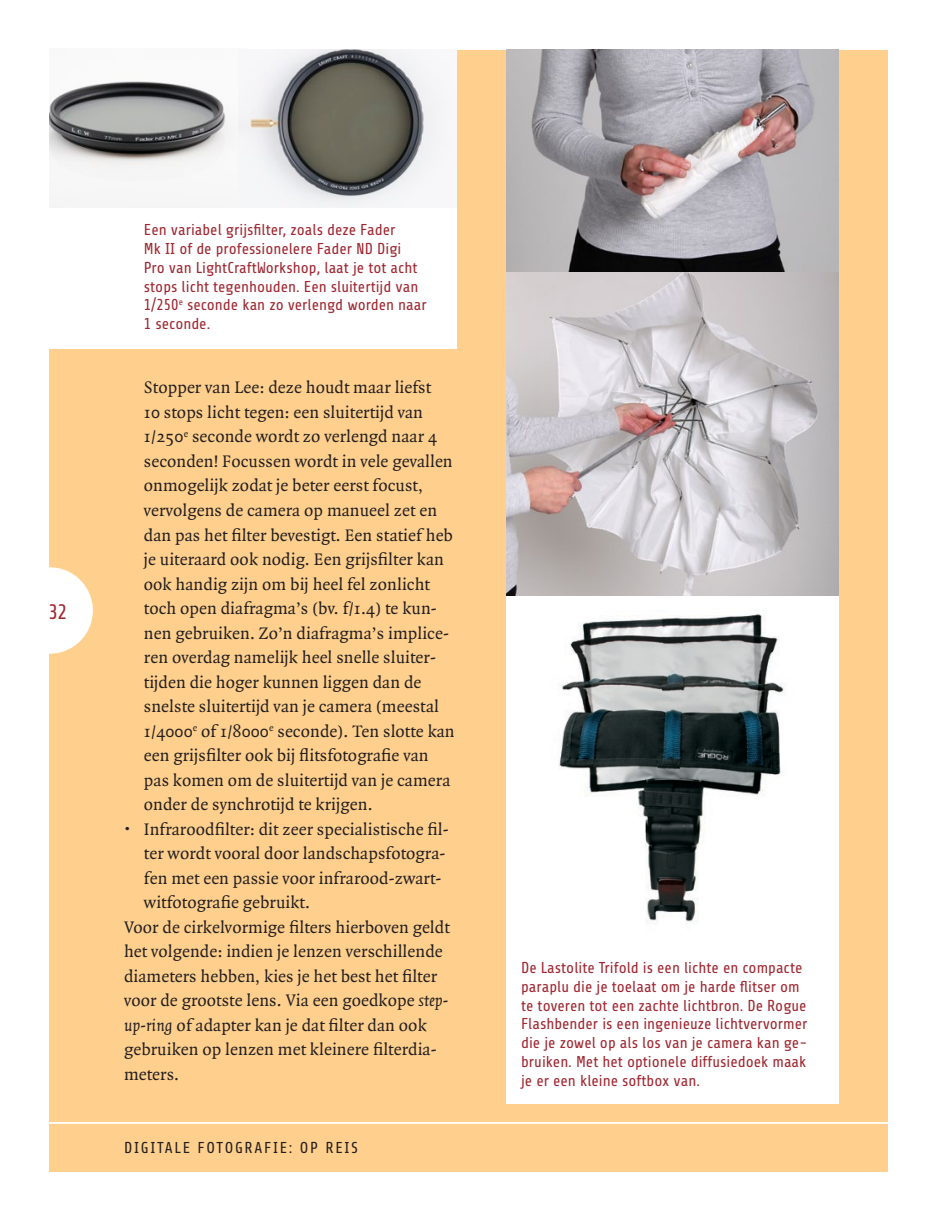
<style>
.page{position:relative;width:938px;height:1221px;background:#fff}
.page>*{position:absolute;margin:0;border:0;box-sizing:border-box;transform-origin:0 0}
.t1{font:21px "Share";color:#9f2832}
.t2{font:17.85px "Quadraat";letter-spacing:.005em;color:#231f20}
.t3{font:15.75px/18.9px "Share";color:#9f2832}
.t4{font:15.75px "Share";letter-spacing:.11em;color:#231f20}
.s1{font-style:italic}
</style>
<div class="page">
<div style="left:50px;top:50px;width:838px;height:1121px;background:#fecf8d"></div>
<div style="left:6px;top:567px;width:87px;height:86px;background:#fff;border-radius:50%"></div>
<hr style="left:0;top:1121px;width:925px;height:2px;background:#fff">
<div style="left:36px;top:206px;width:420px;height:143px;background:#fff"></div>
<div style="left:506px;top:595px;width:332px;height:362px;background:#fff"></div>
<img style="left:551px;top:595px;width:242px;height:329px">
<img style="left:506px;top:271px;width:332px;height:324px">
<div style="left:506px;top:939px;width:332px;height:165px;background:#fff"></div>
<img style="left:506px;top:50px;width:332px;height:221px">
<img style="left:50px;top:50px;width:188px;height:158px">
<img style="left:238px;top:50px;width:218px;height:158px">
<p class="t1" style="left:49px;top:600px;width:20px">32</p>
<p class="t3" style="left:144px;top:220px;width:284px">Een variabel grijsfilter, zoals deze Fader<br>Mk II of de professionelere Fader ND Digi<br>Pro van LightCraftWorkshop, laat je tot acht stops licht tegenhouden. Een sluitertijd van 1/250<sup>e</sup> seconde kan zo verlengd worden naar 1 seconde.</p>
<p class="t2" style="left:144px;top:378px;width:289px">Stopper van Lee: deze houdt maar liefst</p>
<p class="t2" style="left:144px;top:403px;width:281px">10 stops licht tegen: een sluitertijd van</p>
<p class="t2" style="left:144px;top:427px;width:294px">1/250<sup>e</sup> seconde wordt zo verlengd naar 4</p>
<p class="t2" style="left:144px;top:452px;width:310px">seconden! Focussen wordt in vele gevallen</p>
<p class="t2" style="left:144px;top:476px;width:280px">onmogelijk zodat je beter eerst focust,</p>
<p class="t2" style="left:144px;top:501px;width:295px">vervolgens de camera op manueel zet en</p>
<p class="t2" style="left:144px;top:525px;width:310px">dan pas het filter bevestigt. Een statief heb</p>
<p class="t2" style="left:144px;top:550px;width:301px">je uiteraard ook nodig. Een grijsfilter kan</p>
<p class="t2" style="left:144px;top:574px;width:287px">ook handig zijn om bij heel fel zonlicht</p>
<p class="t2" style="left:144px;top:599px;width:294px">toch open diafragma’s (bv. f/1.4) te kun-</p>
<p class="t2" style="left:144px;top:623px;width:306px">nen gebruiken. Zo’n diafragma’s implice-</p>
<p class="t2" style="left:144px;top:648px;width:293px">ren overdag namelijk heel snelle sluiter-</p>
<p class="t2" style="left:144px;top:672px;width:279px">tijden die hoger kunnen liggen dan de</p>
<p class="t2" style="left:144px;top:697px;width:297px">snelste sluitertijd van je camera (meestal</p>
<p class="t2" style="left:144px;top:721px;width:312px">1/4000<sup>e</sup> of 1/8000<sup>e</sup> seconde). Ten slotte kan</p>
<p class="t2" style="left:144px;top:746px;width:286px">een grijsfilter ook bij flitsfotografie van</p>
<p class="t2" style="left:144px;top:770px;width:308px">pas komen om de sluitertijd van je camera</p>
<p class="t2" style="left:144px;top:795px;width:230px">onder de synchrotijd te krijgen.</p>
<p class="t2" style="left:144px;top:819px;width:306px">Infraroodfilter: dit zeer specialistische fil-</p>
<p class="t2" style="left:144px;top:844px;width:303px">ter wordt vooral door landschapsfotogra-</p>
<p class="t2" style="left:144px;top:868px;width:299px">fen met een passie voor infrarood-zwart-</p>
<p class="t2" style="left:144px;top:893px;width:168px">witfotografie gebruikt.</p>
<p class="t2" style="left:124px;top:917px;width:327px">Voor de cirkelvormige filters hierboven geldt</p>
<p class="t2" style="left:124px;top:942px;width:320px">het volgende: indien je lenzen verschillende</p>
<p class="t2" style="left:124px;top:966px;width:314px">diameters hebben, kies je het best het filter</p>
<p class="t2" style="left:124px;top:991px;width:326px">voor de grootste lens. Via een goedkope <span class="s1">step-</span></p>
<p class="t2" style="left:124px;top:1015px;width:304px"><span class="s1">up-ring</span> of adapter kan je dat filter dan ook</p>
<p class="t2" style="left:124px;top:1040px;width:314px">gebruiken op lenzen met kleinere filterdia-</p>
<p class="t2" style="left:124px;top:1064px;width:57px">meters.</p>
<p class="t4" style="left:124px;top:1138px;width:235px">digitale fotografie: op reis</p>
<p class="t3" style="left:521px;top:958px;width:288px">De Lastolite Trifold is een lichte en compacte paraplu die je toelaat om je harde flitser om te toveren tot een zachte lichtbron. De Rogue Flashbender is een ingenieuze lichtvervormer die je zowel op als los van je camera kan ge&shy;bruiken. Met het optionele diffusiedoek maak je er een kleine softbox van.</p>
</div>
